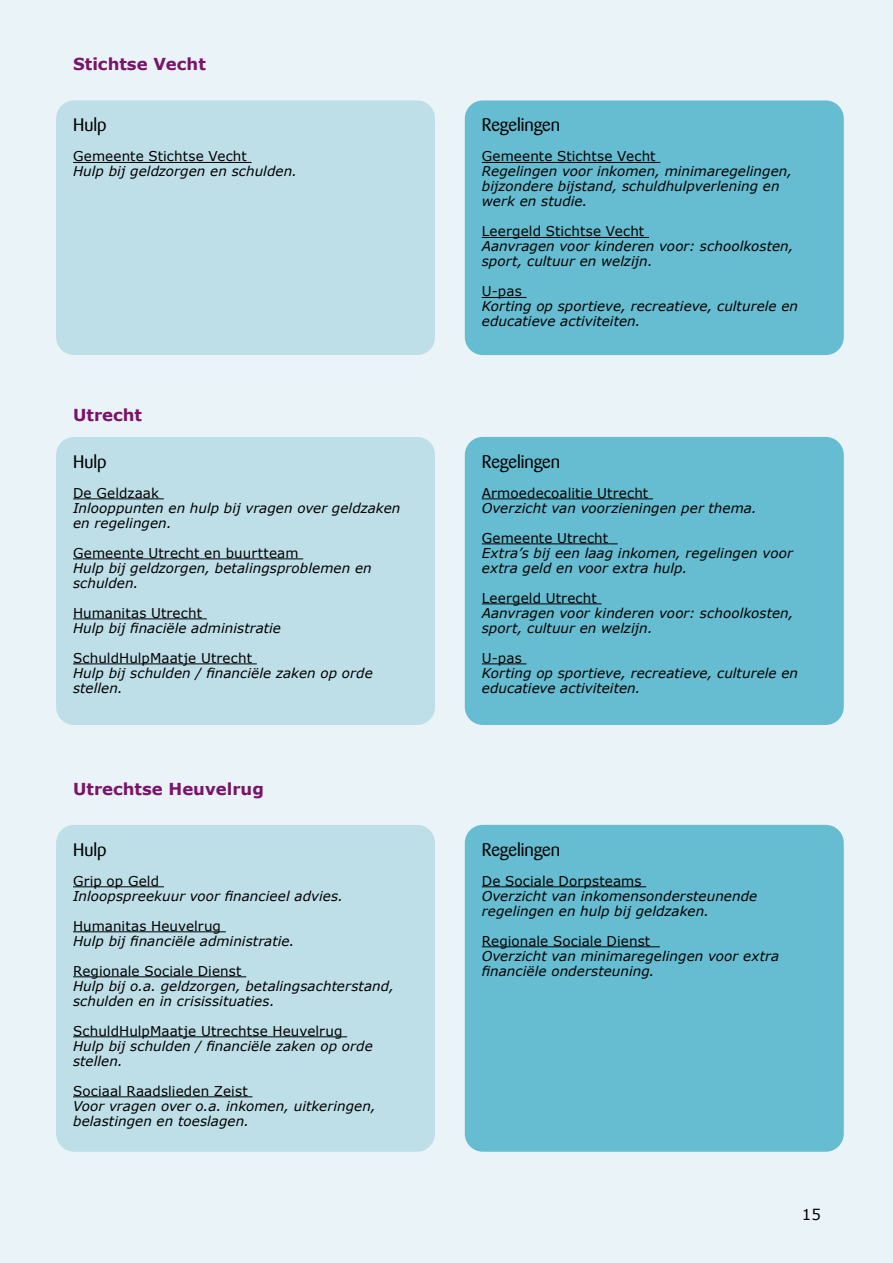
<style>
.page{position:relative;width:893px;height:1263px;background:#eaf4f8}
.page>*{position:absolute;margin:0;border:0;box-sizing:border-box;transform-origin:0 0}
.t1{font:18px "Barmeno";color:#000}
.t2{font:700 16.5px "Verdana";color:#79146a}
.t3{font:15px "Verdana";color:#000}
.t4{font:italic 13.5px/15px "Verdana";letter-spacing:.005em;color:#000}
.t5{font:13.5px "Verdana";letter-spacing:.01em;color:#000}
</style>
<div class="page">
<div style="left:56px;top:437px;width:379px;height:288px;background:#bedee8;border-radius:18px"></div>
<hr style="left:73px;top:498px;width:91px;height:1px;background:#000">
<hr style="left:73px;top:558px;width:230px;height:1px;background:#000">
<hr style="left:73px;top:618px;width:134px;height:1px;background:#000">
<hr style="left:73px;top:663px;width:184px;height:1px;background:#000">
<div style="left:465px;top:437px;width:379px;height:288px;background:#66bcd0;border-radius:18px"></div>
<hr style="left:482px;top:498px;width:171px;height:1px;background:#000">
<hr style="left:482px;top:543px;width:136px;height:1px;background:#000">
<hr style="left:482px;top:603px;width:120px;height:1px;background:#000">
<hr style="left:482px;top:663px;width:45px;height:1px;background:#000">
<div style="left:56px;top:100px;width:379px;height:255px;background:#bedee8;border-radius:18px"></div>
<hr style="left:73px;top:162px;width:179px;height:1px;background:#000">
<div style="left:465px;top:100px;width:379px;height:255px;background:#66bcd0;border-radius:18px"></div>
<hr style="left:482px;top:162px;width:178px;height:1px;background:#000">
<hr style="left:482px;top:237px;width:167px;height:1px;background:#000">
<hr style="left:482px;top:297px;width:45px;height:1px;background:#000">
<div style="left:56px;top:825px;width:379px;height:327px;background:#bedee8;border-radius:18px"></div>
<hr style="left:73px;top:886px;width:91px;height:1px;background:#000">
<hr style="left:73px;top:931px;width:153px;height:1px;background:#000">
<hr style="left:73px;top:976px;width:173px;height:1px;background:#000">
<hr style="left:73px;top:1036px;width:274px;height:1px;background:#000">
<hr style="left:73px;top:1096px;width:179px;height:1px;background:#000">
<div style="left:465px;top:825px;width:379px;height:327px;background:#66bcd0;border-radius:18px"></div>
<hr style="left:482px;top:886px;width:164px;height:1px;background:#000">
<hr style="left:482px;top:946px;width:178px;height:1px;background:#000">
<p class="t2" style="left:73px;top:52px;width:134px">Stichtse Vecht</p>
<h1 class="t1" style="left:73px;top:115px;width:35px">Hulp</h1>
<p class="t5" style="left:73px;top:147px;width:175px">Gemeente Stichtse Vecht</p>
<p class="t4" style="left:73px;top:164px;width:225px">Hulp bij geldzorgen en schulden.</p>
<p class="t2" style="left:73px;top:403px;width:71px">Utrecht</p>
<h1 class="t1" style="left:73px;top:451px;width:35px">Hulp</h1>
<p class="t5" style="left:73px;top:483px;width:87px">De Geldzaak</p>
<p class="t4" style="left:73px;top:500px;width:329px">Inlooppunten en hulp bij vragen over geldzaken en regelingen.</p>
<p class="t5" style="left:73px;top:543px;width:227px">Gemeente Utrecht en buurtteam</p>
<p class="t4" style="left:73px;top:560px;width:300px">Hulp bij geldzorgen, betalingsproblemen en schulden.</p>
<p class="t5" style="left:73px;top:603px;width:131px">Humanitas Utrecht</p>
<p class="t4" style="left:73px;top:620px;width:209px">Hulp bij finaciële administratie</p>
<p class="t5" style="left:73px;top:648px;width:180px">SchuldHulpMaatje Utrecht</p>
<p class="t4" style="left:73px;top:665px;width:301px">Hulp bij schulden / financiële zaken op orde stellen.</p>
<p class="t2" style="left:73px;top:777px;width:192px">Utrechtse Heuvelrug</p>
<h1 class="t1" style="left:73px;top:839px;width:35px">Hulp</h1>
<p class="t5" style="left:73px;top:871px;width:88px">Grip op Geld</p>
<p class="t4" style="left:73px;top:888px;width:271px">Inloopspreekuur voor financieel advies.</p>
<p class="t5" style="left:73px;top:916px;width:149px">Humanitas Heuvelrug</p>
<p class="t4" style="left:73px;top:933px;width:223px">Hulp bij financiële administratie.</p>
<p class="t5" style="left:73px;top:961px;width:170px">Regionale Sociale Dienst</p>
<p class="t4" style="left:73px;top:978px;width:322px">Hulp bij o.a. geldzorgen, betalingsachterstand, schulden en in crisissituaties.</p>
<p class="t5" style="left:73px;top:1021px;width:271px">SchuldHulpMaatje Utrechtse Heuvelrug</p>
<p class="t4" style="left:73px;top:1038px;width:301px">Hulp bij schulden / financiële zaken op orde stellen.</p>
<p class="t5" style="left:73px;top:1081px;width:176px">Sociaal Raadslieden Zeist</p>
<p class="t4" style="left:73px;top:1098px;width:304px">Voor vragen over o.a. inkomen, uitkeringen, belastingen en toeslagen.</p>
<h1 class="t1" style="left:482px;top:115px;width:80px">Regelingen</h1>
<p class="t5" style="left:482px;top:147px;width:175px">Gemeente Stichtse Vecht</p>
<p class="t4" style="left:482px;top:164px;width:312px">Regelingen voor inkomen, minimaregelingen, bijzondere bijstand, schuldhulpverlening en werk en studie.</p>
<p class="t5" style="left:482px;top:222px;width:164px">Leergeld Stichtse Vecht</p>
<p class="t4" style="left:482px;top:239px;width:313px">Aanvragen voor kinderen voor: schoolkosten, sport, cultuur en welzijn.</p>
<p class="t5" style="left:482px;top:282px;width:41px">U-pas</p>
<p class="t4" style="left:482px;top:299px;width:318px">Korting op sportieve, recreatieve, culturele en educatieve activiteiten.</p>
<h1 class="t1" style="left:482px;top:451px;width:80px">Regelingen</h1>
<p class="t5" style="left:482px;top:483px;width:168px">Armoedecoalitie Utrecht</p>
<p class="t4" style="left:482px;top:500px;width:276px">Overzicht van voorzieningen per thema.</p>
<p class="t5" style="left:482px;top:528px;width:128px">Gemeente Utrecht</p>
<p class="t4" style="left:482px;top:545px;width:312px">Extra’s bij een laag inkomen, regelingen voor extra geld en voor extra hulp.</p>
<p class="t5" style="left:482px;top:588px;width:117px">Leergeld Utrecht</p>
<p class="t4" style="left:482px;top:605px;width:313px">Aanvragen voor kinderen voor: schoolkosten, sport, cultuur en welzijn.</p>
<p class="t5" style="left:482px;top:648px;width:41px">U-pas</p>
<p class="t4" style="left:482px;top:665px;width:318px">Korting op sportieve, recreatieve, culturele en educatieve activiteiten.</p>
<h1 class="t1" style="left:482px;top:839px;width:80px">Regelingen</h1>
<p class="t5" style="left:482px;top:871px;width:161px">De Sociale Dorpsteams</p>
<p class="t4" style="left:482px;top:888px;width:277px">Overzicht van inkomensondersteunende regelingen en hulp bij geldzaken.</p>
<p class="t5" style="left:482px;top:931px;width:170px">Regionale Sociale Dienst</p>
<p class="t4" style="left:482px;top:948px;width:299px">Overzicht van minimaregelingen voor extra financiële ondersteuning.</p>
<p class="t3" style="left:802px;top:1205px;width:21px">15</p>
</div>
